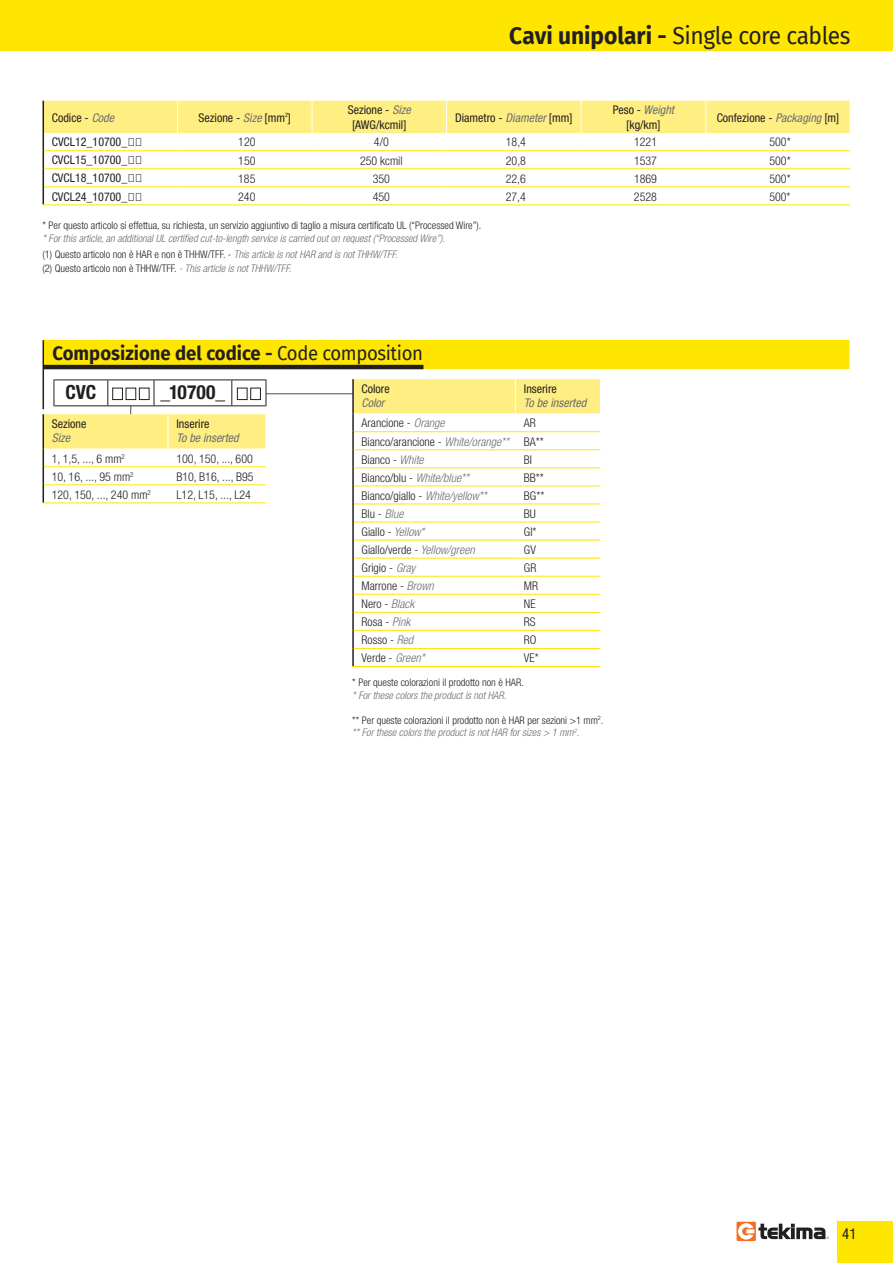
<style>
.page{position:relative;width:893px;height:1263px;background:#fff}
.page>*{position:absolute;margin:0;border:0;box-sizing:border-box;transform-origin:0 0}
.t1{font:24px "Fira Sans";letter-spacing:-.02em;color:#231f20;scale:.95 1}
.t2{font:700 19.5px "Fira Sans";color:#231f20;scale:.95 1}
.t3{font:700 condensed 19.5px "Helvetica Neue";color:#231f20}
.t4{font:condensed 15px "Helvetica Neue";color:#231f20}
.t5{font:300 condensed 12px/18px "Helvetica Neue";color:#231f20}
.t6{font:condensed 12px/14.4px "Helvetica Neue";color:#231f20;text-align:center}
.t7{font:italic condensed 12px "Helvetica Neue";color:#6c6d70}
.t8{font:italic 300 condensed 12px "Helvetica Neue";color:#6c6d70}
.t9{font:300 condensed 10.5px/12.6px "Helvetica Neue";color:#231f20}
.t10{font:italic 300 condensed 10.5px/15.8px "Helvetica Neue";color:#6c6d70}
.s1{font-weight:700}
.s2{font-style:italic;color:#6c6d70}
.s3{font-style:normal;color:#231f20}
.s4{font-weight:400}
</style>
<div class="page">
<div style="left:0;top:0;width:893px;height:51px;background:#ffe601"></div>
<div style="left:838px;top:1222px;width:55px;height:41px;background:#ffe601"></div>
<svg style="left:737px;top:1222px;width:19px;height:19px"></svg>
<svg style="left:738px;top:1223px;width:91px;height:16px"></svg>
<div style="left:43px;top:340px;width:807px;height:29px;background:#ffe601"></div>
<hr style="left:43px;top:369px;width:1px;height:40px;background:#231f20">
<svg style="left:43px;top:340px;width:1px;height:29px"></svg>
<hr style="left:44px;top:365px;width:379px;height:4px;background:#231f20">
<hr style="left:250px;top:393px;width:104px;height:1px;background:#231f20">
<hr style="left:54px;top:379px;width:54px;height:1px;background:#231f20">
<hr style="left:108px;top:379px;width:46px;height:1px;background:#231f20">
<hr style="left:154px;top:379px;width:78px;height:1px;background:#231f20">
<hr style="left:232px;top:379px;width:34px;height:1px;background:#231f20">
<svg style="left:43px;top:380px;width:224px;height:123px"></svg>
<hr style="left:44px;top:484px;width:124px;height:1px;background:#ffe601">
<hr style="left:168px;top:484px;width:98px;height:1px;background:#ffe601">
<hr style="left:352px;top:666px;width:163px;height:1px;background:#ffe601">
<hr style="left:515px;top:666px;width:85px;height:1px;background:#ffe601">
<svg style="left:352px;top:379px;width:248px;height:287px"></svg>
<hr style="left:354px;top:449px;width:161px;height:1px;background:#ffe601">
<hr style="left:515px;top:449px;width:85px;height:1px;background:#ffe601">
<svg style="left:43px;top:101px;width:807px;height:103px"></svg>
<hr style="left:43px;top:101px;width:1px;height:32px;background:#231f20">
<hr style="left:705px;top:101px;width:1px;height:32px;background:#fff">
<hr style="left:44px;top:150px;width:134px;height:1px;background:#ffe601">
<hr style="left:178px;top:150px;width:134px;height:1px;background:#ffe601">
<hr style="left:312px;top:150px;width:135px;height:1px;background:#ffe601">
<hr style="left:44px;top:168px;width:134px;height:1px;background:#ffe601">
<hr style="left:178px;top:168px;width:134px;height:1px;background:#ffe601">
<hr style="left:312px;top:168px;width:135px;height:1px;background:#ffe601">
<hr style="left:44px;top:186px;width:134px;height:1px;background:#ffe601">
<hr style="left:178px;top:186px;width:134px;height:1px;background:#ffe601">
<hr style="left:312px;top:186px;width:135px;height:1px;background:#ffe601">
<hr style="left:43px;top:204px;width:135px;height:1px;background:#ffe601">
<hr style="left:178px;top:204px;width:134px;height:1px;background:#ffe601">
<hr style="left:312px;top:204px;width:135px;height:1px;background:#ffe601">
<hr style="left:447px;top:150px;width:134px;height:1px;background:#ffe601">
<hr style="left:581px;top:150px;width:125px;height:1px;background:#ffe601">
<hr style="left:706px;top:150px;width:144px;height:1px;background:#ffe601">
<hr style="left:447px;top:168px;width:134px;height:1px;background:#ffe601">
<hr style="left:581px;top:168px;width:125px;height:1px;background:#ffe601">
<hr style="left:706px;top:168px;width:144px;height:1px;background:#ffe601">
<hr style="left:447px;top:186px;width:134px;height:1px;background:#ffe601">
<hr style="left:581px;top:186px;width:125px;height:1px;background:#ffe601">
<hr style="left:706px;top:186px;width:144px;height:1px;background:#ffe601">
<hr style="left:447px;top:204px;width:134px;height:1px;background:#ffe601">
<hr style="left:581px;top:204px;width:125px;height:1px;background:#ffe601">
<hr style="left:706px;top:204px;width:144px;height:1px;background:#ffe601">
<h1 class="t1" style="left:509px;top:17px;width:361px"><span class="s1">Cavi unipolari -</span> Single core cables</h1>
<p class="t6" style="left:52px;top:110px;width:64px">Codice - <span class="s2">Code</span></p>
<p class="t6" style="left:199px;top:110px;width:94px">Sezione - <span class="s2">Size</span> [mm<sup>2</sup>]</p>
<p class="t6" style="left:348px;top:103px;width:65px">Sezione - <span class="s2">Size </span>[AWG/kcmil]</p>
<p class="t6" style="left:455px;top:110px;width:119px">Diametro - <span class="s2">Diameter</span> [mm]</p>
<p class="t6" style="left:613px;top:103px;width:63px">Peso - <span class="s2">Weight </span>[kg/km]</p>
<p class="t6" style="left:717px;top:110px;width:124px">Confezione - <span class="s2">Packaging</span> [m]</p>
<p class="t6" style="left:52px;top:135px;width:92px">CVCL12_10700_▯▯</p>
<p class="t5" style="left:238px;top:133px;width:19px">120</p>
<p class="t5" style="left:374px;top:133px;width:16px">4/0</p>
<p class="t5" style="left:506px;top:133px;width:22px">18,4</p>
<p class="t5" style="left:634px;top:133px;width:25px">1221</p>
<p class="t5" style="left:769px;top:133px;width:23px">500*</p>
<p class="t6" style="left:52px;top:153px;width:92px">CVCL15_10700_▯▯</p>
<p class="t5" style="left:238px;top:151px;width:19px">150</p>
<p class="t5" style="left:360px;top:151px;width:44px">250 kcmil</p>
<p class="t5" style="left:506px;top:151px;width:22px">20,8</p>
<p class="t5" style="left:634px;top:151px;width:25px">1537</p>
<p class="t5" style="left:769px;top:151px;width:23px">500*</p>
<p class="t6" style="left:52px;top:171px;width:92px">CVCL18_10700_▯▯</p>
<p class="t5" style="left:238px;top:169px;width:19px">185</p>
<p class="t5" style="left:373px;top:169px;width:19px">350</p>
<p class="t5" style="left:506px;top:169px;width:22px">22,6</p>
<p class="t5" style="left:634px;top:169px;width:25px">1869</p>
<p class="t5" style="left:769px;top:169px;width:23px">500*</p>
<p class="t6" style="left:52px;top:189px;width:92px">CVCL24_10700_▯▯</p>
<p class="t5" style="left:238px;top:187px;width:19px">240</p>
<p class="t5" style="left:373px;top:187px;width:19px">450</p>
<p class="t5" style="left:506px;top:187px;width:22px">27,4</p>
<p class="t5" style="left:634px;top:187px;width:25px">2528</p>
<p class="t5" style="left:769px;top:187px;width:23px">500*</p>
<p class="t9" style="left:43px;top:219px;width:440px">* Per questo articolo si effettua, su richiesta, un servizio aggiuntivo di taglio a misura certificato UL (“Processed Wire”).</p>
<p class="t10" style="left:43px;top:230px;width:404px">* For this article, an additional UL certified cut-to-length service is carried out on request (“Processed Wire”). <span class="s3">(1) Questo articolo non è HAR e non è THHW/TFF. -</span> This article is not HAR and is not THHW/TFF.</p>
<p class="t9" style="left:43px;top:262px;width:250px">(2) Questo articolo non è THHW/TFF. <span class="s2">- This article is not THHW/TFF.</span></p>
<h2 class="t2" style="left:53px;top:336px;width:392px">Composizione del codice - <span class="s4">Code composition</span></h2>
<h2 class="t3" style="left:65px;top:381px;width:32px">CVC</h2>
<h2 class="t3" style="left:160px;top:381px;width:66px">_10700_</h2>
<p class="t6" style="left:52px;top:416px;width:36px">Sezione</p>
<p class="t7" style="left:52px;top:431px;width:20px">Size</p>
<p class="t6" style="left:362px;top:381px;width:30px">Colore</p>
<p class="t7" style="left:362px;top:396px;width:24px">Color</p>
<p class="t6" style="left:524px;top:381px;width:35px">Inserire</p>
<p class="t7" style="left:524px;top:396px;width:64px">To be inserted</p>
<p class="t5" style="left:362px;top:414px;width:85px">Arancione - <span class="s2">Orange</span></p>
<p class="t5" style="left:362px;top:414px;width:184px;text-indent:162px">AR<br>Bianco/arancione - <span class="s2">White/orange**</span> BA**<br>Bianco - <span class="s2">White</span></p>
<p class="t6" style="left:176px;top:416px;width:35px">Inserire</p>
<p class="t7" style="left:176px;top:431px;width:64px">To be inserted</p>
<p class="t5" style="left:52px;top:449px;width:75px">1, 1,5, ..., 6 mm<sup>2</sup></p>
<p class="t5" style="left:176px;top:449px;width:78px">100, 150, ..., 600</p>
<p class="t5" style="left:52px;top:467px;width:83px">10, 16, ..., 95 mm<sup>2</sup></p>
<p class="t5" style="left:176px;top:467px;width:79px">B10, B16, ..., B95</p>
<p class="t5" style="left:52px;top:485px;width:101px">120, 150, ..., 240 mm<sup>2</sup></p>
<p class="t5" style="left:176px;top:485px;width:76px">L12, L15, ..., L24</p>
<p class="t5" style="left:524px;top:450px;width:10px">BI</p>
<p class="t8" style="left:362px;top:470px;width:109px"><span class="s3">Bianco/blu -</span> White/blue**</p>
<p class="t5" style="left:524px;top:468px;width:22px">BB**</p>
<p class="t5" style="left:362px;top:486px;width:127px">Bianco/giallo - <span class="s2">White/yellow**</span></p>
<p class="t5" style="left:524px;top:486px;width:22px">BG**</p>
<p class="t5" style="left:362px;top:504px;width:43px">Blu - <span class="s2">Blue</span></p>
<p class="t5" style="left:524px;top:504px;width:13px">BU</p>
<p class="t5" style="left:362px;top:522px;width:65px">Giallo - <span class="s2">Yellow*</span></p>
<p class="t5" style="left:524px;top:522px;width:14px">GI*</p>
<p class="t5" style="left:362px;top:541px;width:115px">Giallo/verde - <span class="s2">Yellow/green</span></p>
<p class="t5" style="left:524px;top:541px;width:13px">GV</p>
<p class="t5" style="left:362px;top:559px;width:55px">Grigio - <span class="s2">Gray</span></p>
<p class="t5" style="left:524px;top:559px;width:14px">GR</p>
<p class="t5" style="left:362px;top:577px;width:74px">Marrone - <span class="s2">Brown</span></p>
<p class="t5" style="left:524px;top:577px;width:16px">MR</p>
<p class="t5" style="left:362px;top:595px;width:54px">Nero - <span class="s2">Black</span></p>
<p class="t5" style="left:524px;top:595px;width:13px">NE</p>
<p class="t5" style="left:362px;top:613px;width:50px">Rosa - <span class="s2">Pink</span></p>
<p class="t5" style="left:524px;top:613px;width:13px">RS</p>
<p class="t5" style="left:362px;top:631px;width:53px">Rosso - <span class="s2">Red</span></p>
<p class="t5" style="left:524px;top:631px;width:14px">RO</p>
<p class="t5" style="left:362px;top:649px;width:65px">Verde - <span class="s2">Green*</span></p>
<p class="t5" style="left:524px;top:649px;width:16px">VE*</p>
<p class="t9" style="left:352px;top:676px;width:173px">* Per queste colorazioni il prodotto non è HAR.</p>
<p class="t10" style="left:352px;top:687px;width:155px">* For these colors the product is not HAR.</p>
<p class="t9" style="left:352px;top:714px;width:253px">** Per queste colorazioni il prodotto non è HAR per sezioni &gt;1 mm<sup>2</sup>. <span class="s2">** For these colors the product is not HAR for sizes &gt; 1 mm</span><sup>2</sup><span class="s2">.</span></p>
<p class="t4" style="left:842px;top:1225px;width:16px">41</p>
</div>
